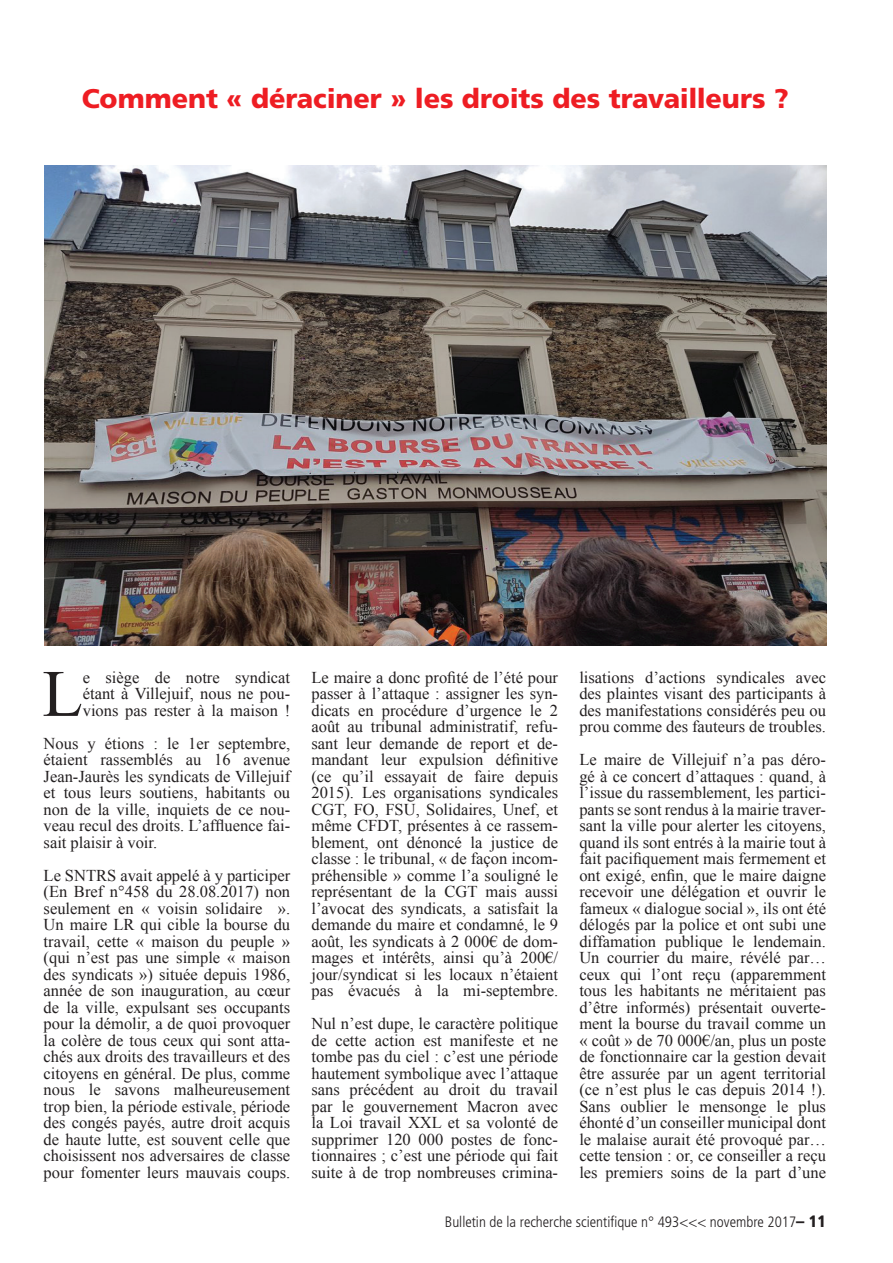
<style>
.page{position:relative;width:893px;height:1263px;background:#fff}
.page>*{position:absolute;margin:0;border:0;box-sizing:border-box;transform-origin:0 0}
.t1{font:66.3px "Times New Roman";color:#231f20}
.t2{font:900 27px "Frutiger LT Std";letter-spacing:-.005em;color:#ee1d23}
.t3{font:16.5px/16.5px "Times New Roman";color:#231f20;text-align:justify}
.t4{font:300 condensed 15px "Frutiger LT Std";color:#231f20}
.s1{font-weight:900;font-size:16.5px}
</style>
<div class="page">
<img style="left:45px;top:166px;width:781px;height:479px">
<h2 class="t2" style="left:82px;top:83px;width:709px">Comment « déraciner » les droits des travailleurs ?</h2>
<h1 class="t1" style="left:42px;top:649px;width:42px">L</h1>
<p class="t3" style="left:83px;top:669px;width:209px">e siège de notre syndicat étant à Villejuif, nous ne pou&shy;vions pas rester à la maison !</p>
<p class="t3" style="left:44px;top:735px;width:248px">Nous y étions : le 1er septembre, étaient rassemblés au 16 avenue Jean-Jaurès les syndicats de Villejuif et tous leurs soutiens, habitants ou non de la ville, inquiets de ce nou&shy;veau recul des droits. L’affluence fai&shy;sait plaisir à voir.</p>
<p class="t3" style="left:44px;top:867px;width:248px">Le SNTRS avait appelé à y participer (En Bref n°458 du 28.08.2017) non seulement en « voisin solidaire ».<br>Un maire LR qui cible la bourse du travail, cette « maison du peuple » (qui n’est pas une simple « maison des syndicats ») située depuis 1986, année de son inauguration, au cœur de la ville, expulsant ses occupants pour la démolir, a de quoi provoquer la colère de tous ceux qui sont atta&shy;chés aux droits des travailleurs et des citoyens en général. De plus, comme nous le savons malheureusement trop bien, la période estivale, période des congés payés, autre droit acquis de haute lutte, est souvent celle que choisissent nos adversaires de classe pour fomenter leurs mauvais coups.</p>
<p class="t3" style="left:311px;top:669px;width:248px">Le maire a donc profité de l’été pour passer à l’attaque : assigner les syn&shy;dicats en procédure d’urgence le 2 août au tribunal administratif, refu&shy;sant leur demande de report et de&shy;mandant leur expulsion définitive (ce qu’il essayait de faire depuis 2015). Les organisations syndicales CGT, FO, FSU, Solidaires, Unef, et même CFDT, présentes à ce rassem&shy;blement, ont dénoncé la justice de classe : le tribunal, « de façon incom&shy;préhensible » comme l’a souligné le représentant de la CGT mais aussi l’avocat des syndicats, a satisfait la demande du maire et condamné, le 9 août, les syndicats à 2 000€ de dom&shy;mages et intérêts, ainsi qu’à 200€/ jour/syndicat si les locaux n’étaient pas évacués à la mi-septembre.</p>
<p class="t3" style="left:311px;top:1015px;width:248px">Nul n’est dupe, le caractère politique de cette action est manifeste et ne tombe pas du ciel : c’est une période hautement symbolique avec l’attaque sans précédent au droit du travail par le gouvernement Macron avec la Loi travail XXL et sa volonté de supprimer 120 000 postes de fonc&shy;tionnaires ; c’est une période qui fait suite à de trop nombreuses crimina-</p>
<p class="t3" style="left:579px;top:669px;width:248px">lisations d’actions syndicales avec des plaintes visant des participants à des manifestations considérés peu ou prou comme des fauteurs de troubles.</p>
<p class="t3" style="left:579px;top:751px;width:248px">Le maire de Villejuif n’a pas déro&shy;gé à ce concert d’attaques : quand, à l’issue du rassemblement, les partici&shy;pants se sont rendus à la mairie traver&shy;sant la ville pour alerter les citoyens, quand ils sont entrés à la mairie tout à fait pacifiquement mais fermement et ont exigé, enfin, que le maire daigne recevoir une délégation et ouvrir le fameux « dialogue social », ils ont été délogés par la police et ont subi une diffamation publique le lendemain.<br>Un courrier du maire, révélé par… ceux qui l’ont reçu (apparemment tous les habitants ne méritaient pas d’être informés) présentait ouverte&shy;ment la bourse du travail comme un « coût » de 70 000€/an, plus un poste de fonctionnaire car la gestion devait être assurée par un agent territorial (ce n’est plus le cas depuis 2014 !).<br>Sans oublier le mensonge le plus éhonté d’un conseiller municipal dont le malaise aurait été provoqué par… cette tension : or, ce conseiller a reçu les premiers soins de la part d’une</p>
<p class="t4" style="left:445px;top:1214px;width:383px">Bulletin de la recherche scientifique n° 493&lt;&lt;&lt; novembre 2017<span class="s1">– 11</span></p>
</div>
